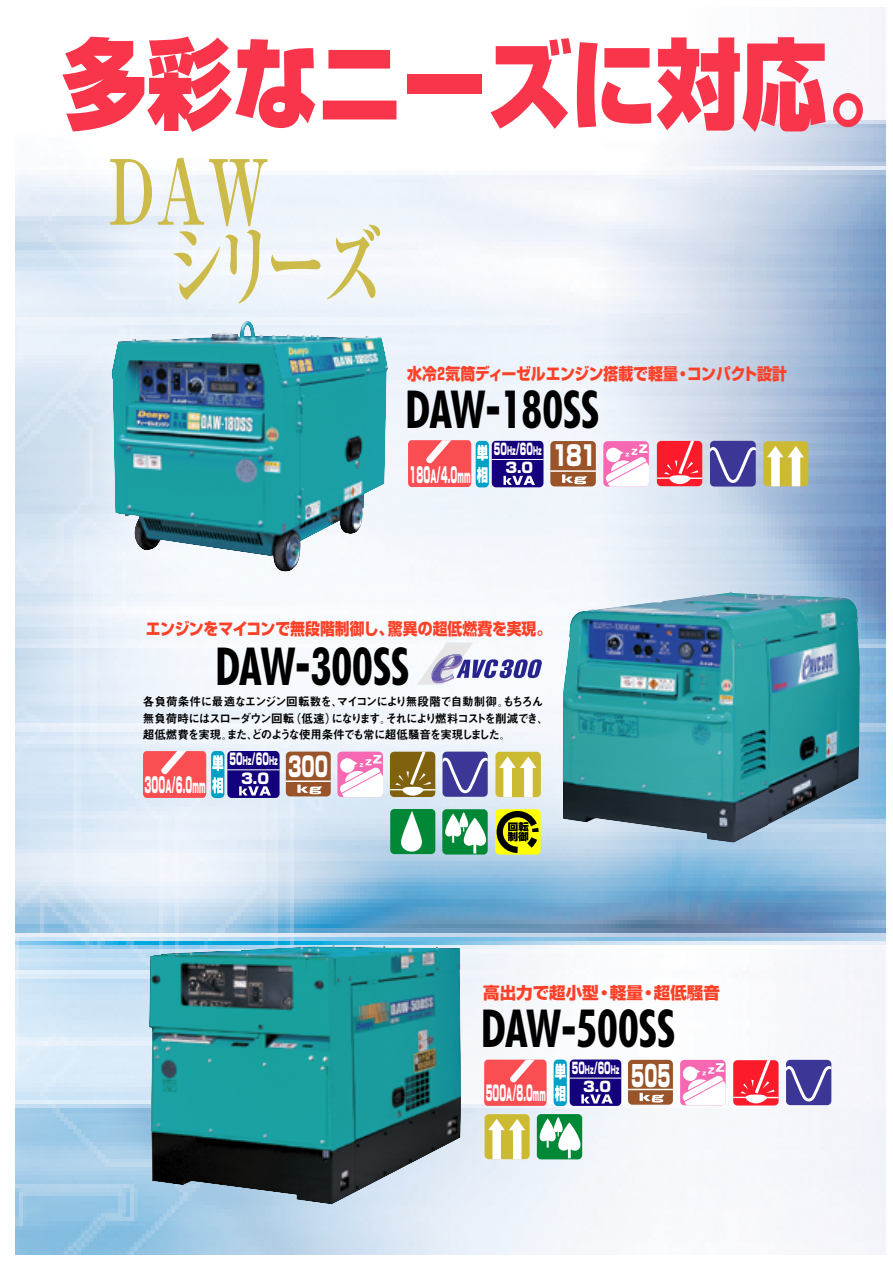
<style>
.page{position:relative;width:893px;height:1263px;background:#fff}
.page>*{position:absolute;margin:0;border:0;box-sizing:border-box;transform-origin:0 0}
.t1{font:700 90px/75px "Ryumin";letter-spacing:-.11em;color:#ccba49;scale:.7 1}
.t2{font:700 condensed 52.5px "Futura BT";color:#000;scale:.9 1}
.t3{font:900 29.25px "Shin Go";color:#fff;scale:.55 1}
.t4{font:900 27.6px "Shin Go";color:#fff;scale:.7 1}
.t5{font:900 27.3px "Shin Go";color:#fff;scale:.6 1}
.t6{font:900 21.15px "Shin Go";color:#fff;scale:.4 1}
.t7{font:900 20.85px "Shin Go";color:#fff;scale:.4 1}
.t8{font:800 16.5px "Shin Go";color:#fc4128;scale:.9 1}
.t9{font:800 16.5px "Shin Go";color:#fc4128}
.t10{font:900 15.75px "Shin Go";color:#fff;scale:.52 1}
.t11{font:900 15.6px "Shin Go";color:#fff;scale:.52 1}
.t12{font:900 14.4px "Shin Go";color:#fff}
.t13{font:900 14.25px "Shin Go";color:#fff}
.t14{font:12px/16.5px "Midashi Go MB31";letter-spacing:-.085em;color:#000;scale:.96 1}
.s1{font-size:11.1px}
.s2{font-size:17.4px}
.s3{font-size:11.25px}
.s4{font-size:17.25px}
.s5{font-size:17.1px}
</style>
<div class="page">
<img style="left:15px;top:7px;width:870px;height:1247px">
<div style="left:286px;top:752px;width:45px;height:44px;background:#995429;border-radius:4px"></div>
<svg style="left:297px;top:785px;width:24px;height:9px"></svg>
<hr style="left:286px;top:781px;width:45px;height:1px;background:#fff">
<div style="left:442px;top:752px;width:45px;height:45px;background:#3c3796;border-radius:4px"></div>
<svg style="left:442px;top:758px;width:46px;height:35px"></svg>
<div style="left:390px;top:809px;width:45px;height:45px;background:#008837;border-radius:4px"></div>
<svg style="left:401px;top:811px;width:21px;height:41px"></svg>
<div style="left:495px;top:752px;width:46px;height:45px;background:#ccba33;border-radius:4px"></div>
<svg style="left:499px;top:756px;width:37px;height:41px"></svg>
<div style="left:227px;top:751px;width:52px;height:47px;background:#13007c;border-radius:4px"></div>
<svg style="left:239px;top:786px;width:32px;height:10px"></svg>
<hr style="left:227px;top:769px;width:52px;height:1px;background:#fff">
<svg style="left:143px;top:751px;width:63px;height:47px;background:#fa5a5f"></svg>
<div style="left:211px;top:751px;width:13px;height:47px;background:#00a0c6;border-radius:4px"></div>
<svg style="left:212px;top:755px;width:11px;height:16px"></svg>
<svg style="left:212px;top:777px;width:11px;height:16px"></svg>
<div style="left:569px;top:1060px;width:52px;height:46px;background:#13007c;border-radius:4px"></div>
<svg style="left:581px;top:1094px;width:31px;height:10px"></svg>
<hr style="left:569px;top:1078px;width:52px;height:1px;background:#fff">
<svg style="left:484px;top:1060px;width:62px;height:46px;background:#fa5b5f"></svg>
<svg style="left:553px;top:1060px;width:14px;height:46px"></svg>
<svg style="left:555px;top:1063px;width:10px;height:16px"></svg>
<svg style="left:554px;top:1086px;width:11px;height:15px"></svg>
<div style="left:628px;top:1060px;width:45px;height:45px;background:#995429;border-radius:4px"></div>
<svg style="left:639px;top:1093px;width:24px;height:9px"></svg>
<hr style="left:628px;top:1089px;width:45px;height:1px;background:#fff">
<img style="left:149px;top:945px;width:312px;height:259px">
<img style="left:562px;top:592px;width:297px;height:251px">
<div style="left:337px;top:752px;width:46px;height:45px;background:#f668b2;border-radius:4px"></div>
<svg style="left:339px;top:755px;width:44px;height:42px"></svg>
<svg style="left:417px;top:642px;width:125px;height:43px"></svg>
<img style="left:111px;top:321px;width:277px;height:251px">
<div style="left:484px;top:1114px;width:45px;height:45px;background:#ccba33;border-radius:4px"></div>
<svg style="left:488px;top:1119px;width:37px;height:40px"></svg>
<div style="left:786px;top:1060px;width:45px;height:45px;background:#3c3796;border-radius:4px"></div>
<svg style="left:786px;top:1066px;width:45px;height:36px"></svg>
<div style="left:657px;top:441px;width:45px;height:45px;background:#fb1b2a;border-radius:4px"></div>
<svg style="left:657px;top:441px;width:45px;height:43px"></svg>
<div style="left:733px;top:1060px;width:45px;height:46px;background:#fb1b2a;border-radius:4px"></div>
<svg style="left:733px;top:1060px;width:45px;height:43px"></svg>
<div style="left:390px;top:752px;width:45px;height:45px;background:#7f610e;border-radius:4px"></div>
<svg style="left:390px;top:752px;width:45px;height:44px"></svg>
<div style="left:550px;top:441px;width:46px;height:45px;background:#995429;border-radius:4px"></div>
<svg style="left:562px;top:474px;width:24px;height:10px"></svg>
<hr style="left:550px;top:470px;width:46px;height:2px;background:#fff">
<div style="left:710px;top:441px;width:45px;height:46px;background:#3c3796;border-radius:4px"></div>
<svg style="left:710px;top:447px;width:45px;height:36px"></svg>
<div style="left:492px;top:441px;width:51px;height:46px;background:#13007c;border-radius:4px"></div>
<svg style="left:503px;top:476px;width:32px;height:9px"></svg>
<hr style="left:491px;top:459px;width:52px;height:1px;background:#fff">
<svg style="left:475px;top:441px;width:14px;height:46px"></svg>
<svg style="left:408px;top:440px;width:80px;height:47px;background:#e6757c"></svg>
<div style="left:763px;top:441px;width:45px;height:45px;background:#ccba33;border-radius:4px"></div>
<svg style="left:767px;top:446px;width:37px;height:40px"></svg>
<div style="left:537px;top:1114px;width:45px;height:45px;background:#008837;border-radius:4px"></div>
<svg style="left:537px;top:1117px;width:47px;height:41px"></svg>
<svg style="left:442px;top:809px;width:45px;height:46px"></svg>
<svg style="left:443px;top:808px;width:99px;height:48px;background:#87ad5b"></svg>
<div style="left:603px;top:441px;width:45px;height:46px;background:#f668b2;border-radius:4px"></div>
<svg style="left:605px;top:444px;width:44px;height:43px"></svg>
<div style="left:680px;top:1060px;width:45px;height:45px;background:#f668b2;border-radius:4px"></div>
<svg style="left:682px;top:1063px;width:43px;height:42px"></svg>
<svg style="left:62px;top:36px;width:253px;height:96px"></svg>
<svg style="left:323px;top:50px;width:73px;height:69px"></svg>
<div style="left:407px;top:74px;width:75px;height:20px;background:#f9354c"></div>
<svg style="left:490px;top:38px;width:81px;height:91px"></svg>
<svg style="left:577px;top:37px;width:248px;height:95px"></svg>
<svg style="left:833px;top:93px;width:29px;height:34px"></svg>
<p class="t1" style="left:164px;top:151px;width:316px;text-indent:-56px">DAW<br>シリーズ</p>
<p class="t8" style="left:407px;top:363px;width:423px">水冷２気筒ディーゼルエンジン搭載で軽量・コンパクト設計</p>
<p class="t2" style="left:405px;top:377px;width:217px">DAW-180SS</p>
<p class="t11" style="left:494px;top:439px;width:94px">50<span class="s1">Hz</span>/60<span class="s1">Hz</span></p>
<p class="t4" style="left:552px;top:437px;width:65px">181</p>
<p class="t6" style="left:409px;top:460px;width:154px">180<span class="s2">A</span>/4.0<span class="s2">mm</span></p>
<p class="t13" style="left:505px;top:458px;width:29px">3.0</p>
<p class="t8" style="left:146px;top:618px;width:452px">エンジンをマイコンで無段階制御し、驚異の超低燃費を実現。</p>
<p class="t2" style="left:215px;top:634px;width:217px">DAW-300SS</p>
<p class="t14" style="left:143px;top:694px;width:424px">各負荷条件に最適なエンジン回転数を、マイコンにより無段階で自動制御。もちろん無負荷時にはスローダウン回転（低速）になります。それにより燃料コストを削減でき、超低燃費を実現。また、どのような使用条件でも常に超低騒音を実現しました。</p>
<p class="t10" style="left:229px;top:749px;width:95px">50<span class="s3">Hz</span>/60<span class="s3">Hz</span></p>
<p class="t5" style="left:288px;top:748px;width:68px">300</p>
<p class="t6" style="left:144px;top:771px;width:154px">300<span class="s4">A</span>/6.0<span class="s4">mm</span></p>
<p class="t12" style="left:241px;top:768px;width:30px">3.0</p>
<p class="t9" style="left:483px;top:982px;width:238px">高出力で超小型・軽量・超低騒音</p>
<p class="t2" style="left:481px;top:997px;width:217px">DAW-500SS</p>
<p class="t11" style="left:571px;top:1057px;width:93px">50<span class="s1">Hz</span>/60<span class="s1">Hz</span></p>
<p class="t3" style="left:631px;top:1055px;width:73px">505</p>
<p class="t7" style="left:485px;top:1079px;width:152px">500<span class="s5">A</span>/8.0<span class="s5">mm</span></p>
<p class="t13" style="left:583px;top:1077px;width:29px">3.0</p>
</div>
